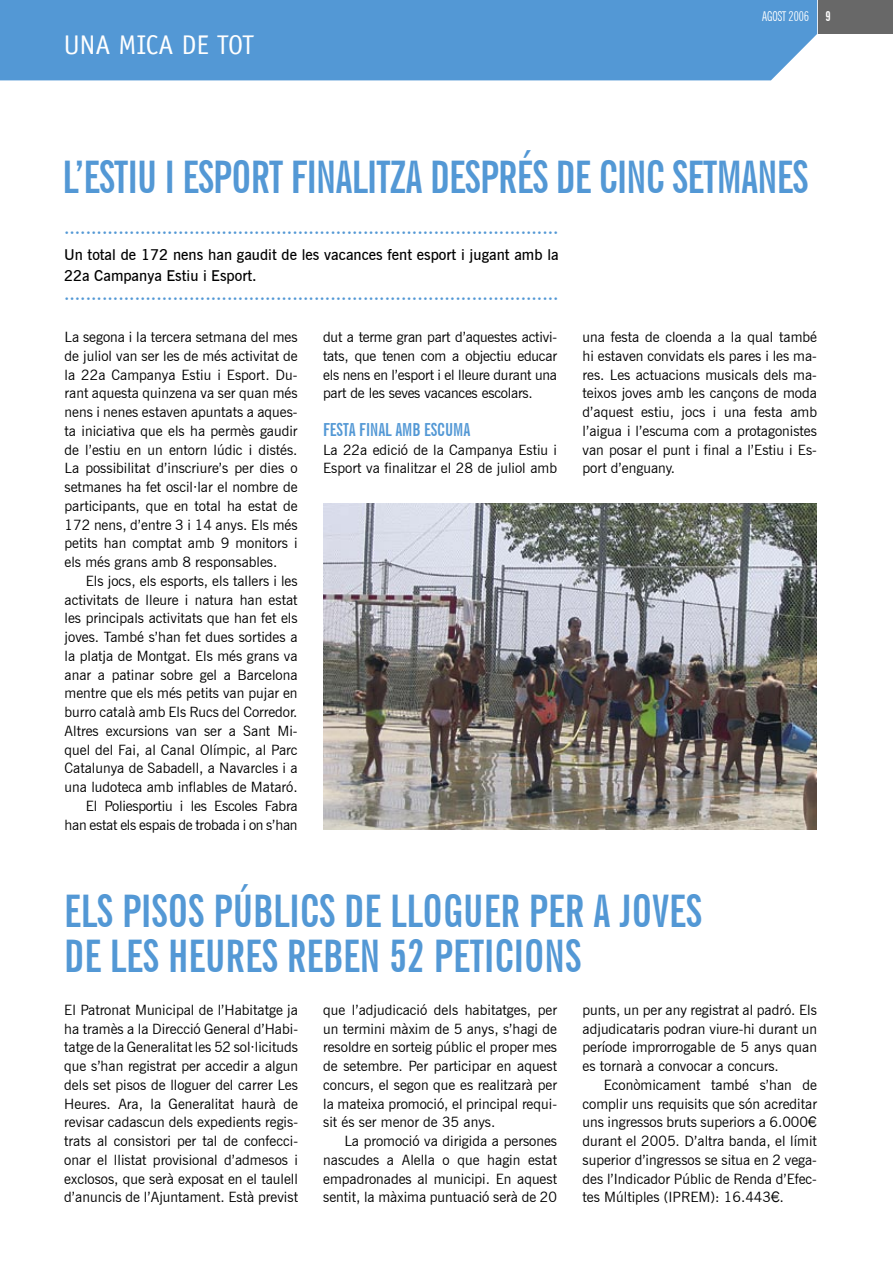
<style>
.page{position:relative;width:893px;height:1263px;background:#fff}
.page>*{position:absolute;margin:0;border:0;box-sizing:border-box;transform-origin:0 0}
.t1{font:700 extra-condensed 45px/45px "News Gothic BT";color:#5398d5}
.t2{font:27px "Officina Sans LT";color:#fff}
.t3{font:600 18px "News Gothic BT";color:#5398d5}
.t4{font:700 extra-condensed 18px "News Gothic BT";color:#5398d5}
.t5{font:600 15px/21px "News Gothic BT";color:#000}
.t6{font:14.25px/18.8px "News Gothic BT";color:#000;text-align:justify}
.t7{font:extra-condensed 13.5px "News Gothic BT";color:#fff}
.s1{font-weight:700}
.s2{font-family:"News Gothic"}
</style>
<div class="page">
<div style="left:818px;top:0;width:75px;height:34px;background:#686868"></div>
<div style="left:0;top:0;width:817px;height:80px;background:#5398d5"></div>
<img style="left:323px;top:503px;width:494px;height:327px">
<h2 class="t2" style="left:64px;top:29px;width:192px">UNA MICA DE TOT</h2>
<p class="t7" style="left:762px;top:8px;width:70px">AGOST 2006 <span class="s1">9</span></p>
<h1 class="t1" style="left:62px;top:154px;width:748px">L’ESTIU I ESPORT FINALITZA DESPRÉS DE CINC SETMANES</h1>
<p class="t3" style="left:64px;top:222px;width:496px">···························································································</p>
<p class="t5" style="left:64px;top:244px;width:496px">Un total de 172 nens han gaudit de les vacances fent esport i jugant amb la<br>22a Campanya Estiu i Esport.</p>
<p class="t3" style="left:64px;top:288px;width:496px">···························································································</p>
<p class="t6" style="left:65px;top:328px;width:235px">La segona i la tercera setmana del mes de juliol van ser les de més activitat de la 22a Campanya Estiu i Esport. Du&shy;rant aquesta quinzena va ser quan més nens i nenes estaven apuntats a aques&shy;ta iniciativa que els ha permès gaudir de l’estiu en un entorn lúdic i distés.<br>La possibilitat d’inscriure’s per dies o setmanes ha fet oscil·lar el nombre de participants, que en total ha estat de 172 nens, d’entre 3 i 14 anys. Els més petits han comptat amb 9 monitors i els més grans amb 8 responsables.</p>
<p class="t6" style="left:65px;top:571px;width:235px;text-align:right">Els jocs, els esports, els tallers i les activitats de lleure i natura han estat les principals activitats que han fet els joves. També s’han fet dues sortides a la platja de Montgat. Els més grans va anar a patinar sobre gel a Barcelona mentre que els més petits van pujar en burro català amb Els Rucs del Corredor.<br>Altres excursions van ser a Sant Mi&shy;quel del Fai, al Canal Olímpic, al Parc Catalunya de Sabadell, a Navarcles i a una ludoteca amb inflables de Mataró.<br>El Poliesportiu i les Escoles Fabra han estat els espais de trobada i on s’han</p>
<p class="t6" style="left:323px;top:328px;width:235px">dut a terme gran part d’aquestes activi&shy;tats, que tenen com a objectiu educar els nens en l’esport i el lleure durant una part de les seves vacances escolars.</p>
<p class="t4" style="left:323px;top:419px;width:149px">FESTA FINAL AMB ESCUMA</p>
<p class="t6" style="left:323px;top:440px;width:235px">La 22a edició de la Campanya Estiu i<br>Esport va finalitzar el 28 de juliol amb</p>
<p class="t6" style="left:583px;top:328px;width:236px">una festa de cloenda a la qual també hi estaven convidats els pares i les ma&shy;res. Les actuacions musicals dels ma&shy;teixos joves amb les cançons de moda d’aquest estiu, jocs i una festa amb l’aigua i l’escuma com a protagonistes van posar el punt i final a l’Estiu i Es&shy;port d’enguany.</p>
<h1 class="t1" style="left:64px;top:888px;width:640px">ELS PISOS PÚBLICS DE LLOGUER PER A JOVES<br>DE LES HEURES REBEN 52 PETICIONS</h1>
<p class="t6" style="left:323px;top:1000px;width:235px">que l’adjudicació dels habitatges, per un termini màxim de 5 anys, s’hagi de resoldre en sorteig públic el proper mes de setembre. Per participar en aquest concurs, el segon que es realitzarà per la mateixa promoció, el principal requi&shy;sit és ser menor de 35 anys.</p>
<p class="t6" style="left:323px;top:1132px;width:235px;text-indent:21px">La promoció va dirigida a persones nascudes a Alella o que hagin estat empadronades al municipi. En aquest sentit, la màxima puntuació serà de 20</p>
<p class="t6" style="left:583px;top:1000px;width:236px">punts, un per any registrat al padró. Els adjudicataris podran viure-hi durant un període improrrogable de 5 anys quan es tornarà a convocar a concurs.</p>
<p class="t6" style="left:583px;top:1075px;width:236px;text-indent:21px">Econòmicament també s’han de complir uns requisits que són acreditar uns ingressos bruts superiors a 6.000<span class="s2">€ </span>durant el 2005. D’altra banda, el límit superior d’ingressos se situa en 2 vega&shy;des l’Indicador Públic de Renda d’Efec&shy;tes Múltiples (IPREM): 16.443<span class="s2">€.</span></p>
<p class="t6" style="left:64px;top:1000px;width:235px">El Patronat Municipal de l’Habitatge ja ha tramès a la Direcció General d’Habi&shy;tatge de la Generalitat les 52 sol·licituds que s’han registrat per accedir a algun dels set pisos de lloguer del carrer Les Heures. Ara, la Generalitat haurà de revisar cadascun dels expedients regis&shy;trats al consistori per tal de confecci&shy;onar el llistat provisional d’admesos i exclosos, que serà exposat en el taulell d’anuncis de l’Ajuntament. Està previst</p>
</div>
